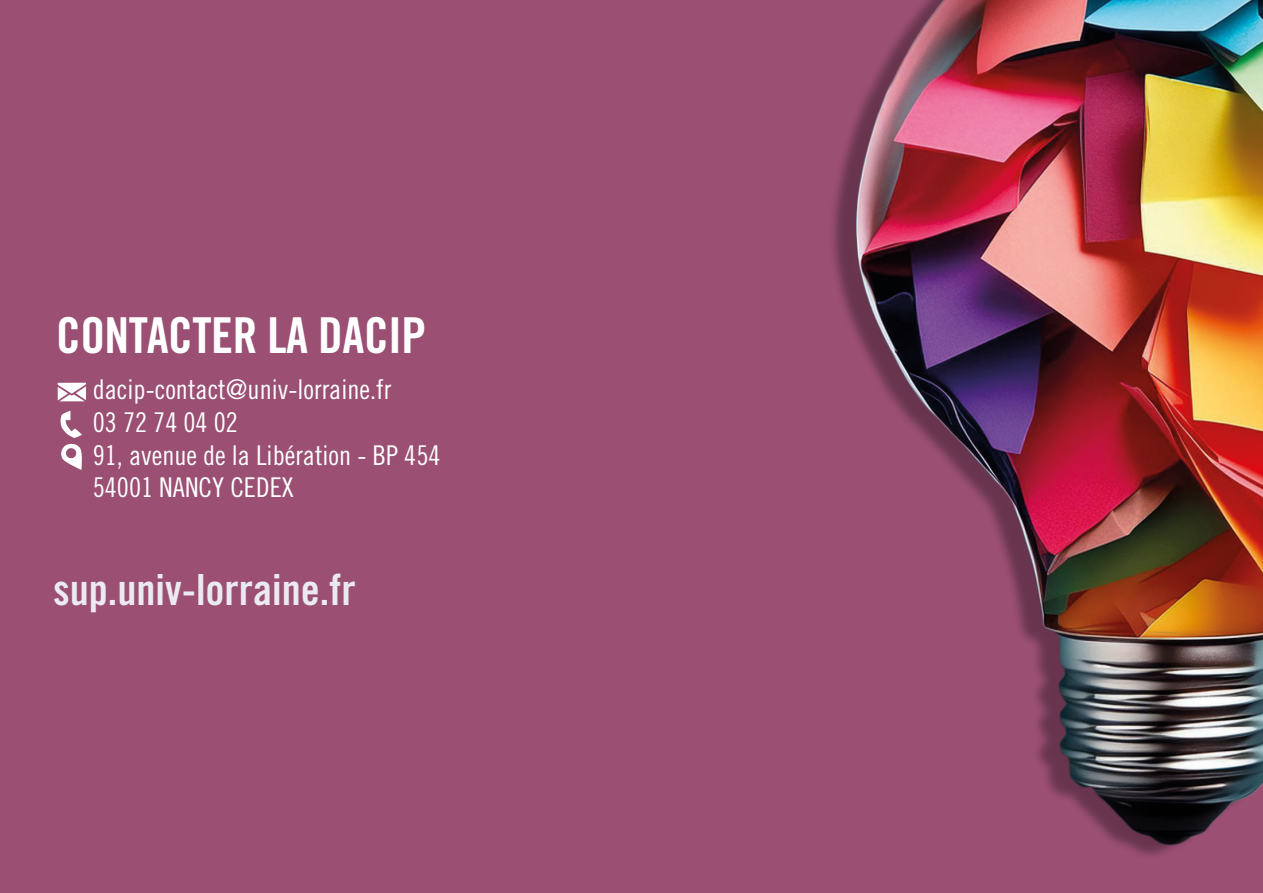
<style>
.page{position:relative;width:1263px;height:893px;background:#9a4f73}
.page>*{position:absolute;margin:0;border:0;box-sizing:border-box;transform-origin:0 0}
.t1{font:49.5px "Trade Gothic LT Std Bd Cn 20";letter-spacing:-.01em;color:#fff}
.t2{font:42.9px "Trade Gothic LT Std Bd Cn 20";color:#ebeaf1}
.t3{font:27.15px/32.7px "Trade Gothic LT Std Cn 18";color:#fff}
</style>
<div class="page">
<svg style="left:60px;top:411px;width:22px;height:59px"></svg>
<svg style="left:58px;top:383px;width:28px;height:18px"></svg>
<img style="left:833px;top:0;width:430px;height:855px">
<h1 class="t1" style="left:56px;top:305px;width:372px">CONTACTER LA DACIP</h1>
<p class="t3" style="left:93px;top:373px;width:349px">dacip-contact@univ-lorraine.fr<br>03 72 74 04 02<br>91, avenue de la Libération - BP 454<br>54001 NANCY CEDEX</p>
<h2 class="t2" style="left:53px;top:564px;width:304px">sup.univ-lorraine.fr</h2>
</div>
